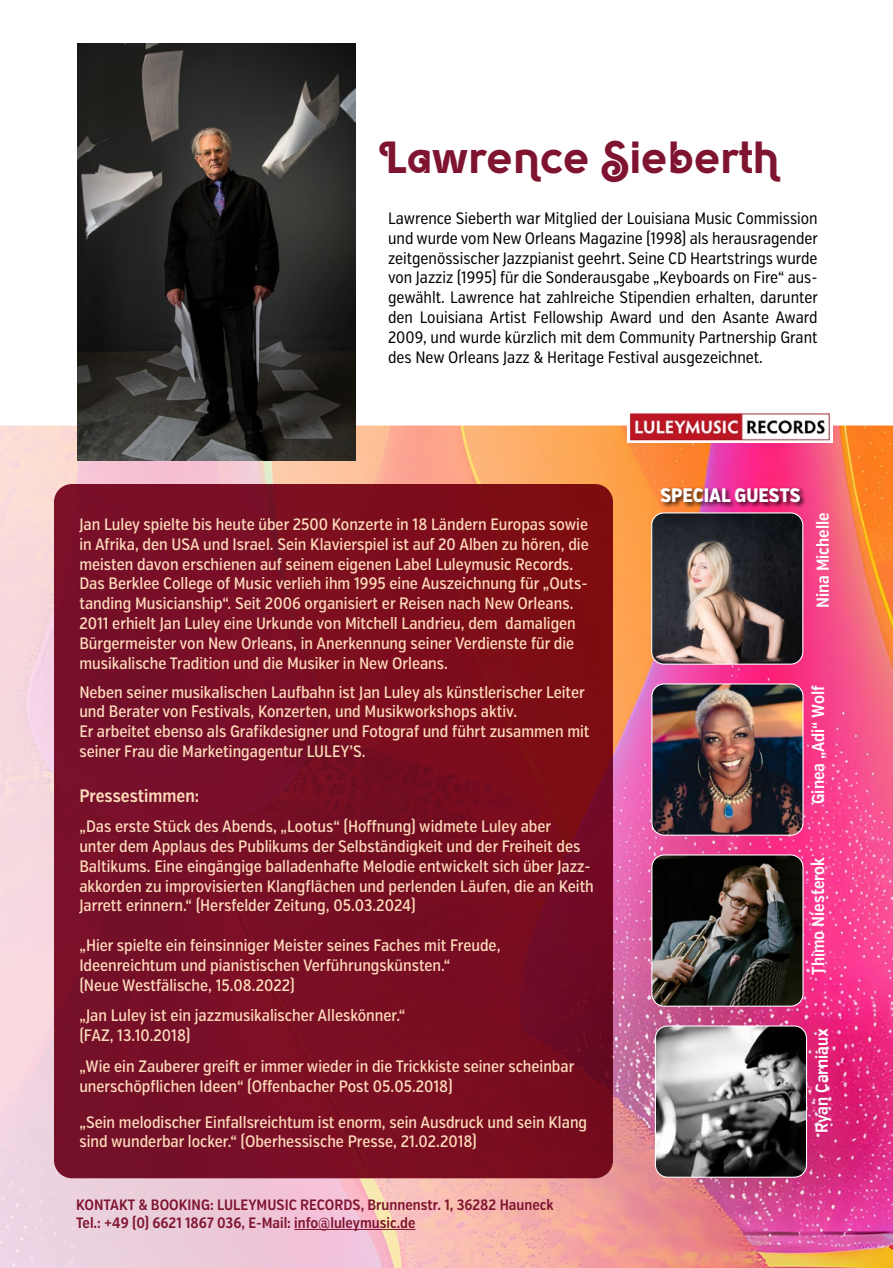
<style>
.page{position:relative;width:893px;height:1268px;background:#fff}
.page>*{position:absolute;margin:0;border:0;box-sizing:border-box;transform-origin:0 0}
.t1{font:45px "Solomon Black Deco";color:#7f1430}
.t2{font:800 19.5px "Verb Ex Cond";color:#fff}
.t3{font:600 18px "Verb Ex Cond";color:#fddbba}
.t4{font:600 17.25px "Verb Ex Cond";color:#fff}
.t5{font:500 16.5px/19.8px "Verb Ex Cond";color:#fddbba}
.t6{font:16.5px/19.8px "Verb Ex Cond";color:#000;text-align:justify}
.t7{font:600 15px/18px "Verb Ex Cond";color:#7f1430}
</style>
<div class="page">
<img style="left:0;top:425px;width:893px;height:842px">
<hr style="left:294px;top:1228px;width:121px;height:1px;background:#7f1430">
<img style="left:628px;top:412px;width:204px;height:31px">
<div style="left:54px;top:484px;width:559px;height:693px;background:linear-gradient(to right,#78102c,#790c19);border-radius:18px"></div>
<img style="left:652px;top:513px;width:151px;height:151px">
<div style="left:651px;top:512px;width:152px;height:152px;border:1px solid #fff;border-radius:12px"></div>
<img style="left:652px;top:683px;width:151px;height:152px">
<div style="left:651px;top:683px;width:152px;height:152px;border:1px solid #fff;border-radius:12px"></div>
<img style="left:652px;top:854px;width:151px;height:151px">
<div style="left:651px;top:854px;width:152px;height:152px;border:1px solid #fff;border-radius:12px"></div>
<div style="left:660px;top:486px;width:147px;height:23px;background:#000;opacity:.75"></div>
<img style="left:655px;top:1025px;width:151px;height:151px">
<div style="left:655px;top:1025px;width:152px;height:152px;border:1px solid #fff;border-radius:12px"></div>
<img style="left:77px;top:43px;width:278px;height:417px">
<h1 class="t1" style="left:379px;top:130px;width:402px">Lawrence Sieberth</h1>
<p class="t6" style="left:388px;top:209px;width:431px">Lawrence Sieberth war Mitglied der Louisiana Music Commission und wurde vom New Orleans Magazine (1998) als herausragender zeitgenössischer Jazzpianist geehrt. Seine CD Heartstrings wurde von Jazziz (1995) für die Sonderausgabe „Keyboards on Fire“ aus&shy;gewählt. Lawrence hat zahlreiche Stipendien erhalten, darunter den Louisiana Artist Fellowship Award und den Asante Award 2009, und wurde kürzlich mit dem Community Partnership Grant des New Orleans Jazz &amp; Heritage Festival ausgezeichnet.</p>
<p class="t5" style="left:79px;top:514px;width:511px">Jan Luley spielte bis heute über 2500 Konzerte in 18 Ländern Europas sowie in Afrika, den USA und Israel. Sein Klavierspiel ist auf 20 Alben zu hören, die meisten davon erschienen auf seinem eigenen Label Luleymusic Records.<br>Das Berklee College of Music verlieh ihm 1995 eine Auszeichnung für „Outs&shy;tanding Musicianship“. Seit 2006 organisiert er Reisen nach New Orleans.<br>2011 erhielt Jan Luley eine Urkunde von Mitchell Landrieu, dem damaligen Bürgermeister von New Orleans, in Anerkennung seiner Verdienste für die musikalische Tradition und die Musiker in New Orleans.</p>
<p class="t5" style="left:79px;top:682px;width:512px">Neben seiner musikalischen Laufbahn ist Jan Luley als künstlerischer Leiter und Berater von Festivals, Konzerten, und Musikworkshops aktiv.<br>Er arbeitet ebenso als Grafikdesigner und Fotograf und führt zusammen mit seiner Frau die Marketingagentur LULEY’S.</p>
<p class="t3" style="left:79px;top:784px;width:121px">Pressestimmen:</p>
<p class="t5" style="left:79px;top:816px;width:516px">„Das erste Stück des Abends, „Lootus“ (Hoffnung) widmete Luley aber<br>unter dem Applaus des Publikums der Selbständigkeit und der Freiheit des Baltikums. Eine eingängige balladenhafte Melodie entwickelt sich über Jazz&shy;akkorden zu improvisierten Klangflächen und perlenden Läufen, die an Keith Jarrett erinnern.“ (Hersfelder Zeitung, 05.03.2024)</p>
<p class="t5" style="left:79px;top:935px;width:423px">„Hier spielte ein feinsinniger Meister seines Faches mit Freude,<br>Ideenreichtum und pianistischen Verführungskünsten.“<br>(Neue Westfälische, 15.08.2022)</p>
<p class="t5" style="left:79px;top:1005px;width:328px">„Jan Luley ist ein jazzmusikalischer Alleskönner.“ (FAZ, 13.10.2018)</p>
<p class="t5" style="left:79px;top:1056px;width:496px">„Wie ein Zauberer greift er immer wieder in die Trickkiste seiner scheinbar unerschöpflichen Ideen“ (Offenbacher Post 05.05.2018)</p>
<p class="t5" style="left:79px;top:1112px;width:509px">„Sein melodischer Einfallsreichtum ist enorm, sein Ausdruck und sein Klang sind wunderbar locker.“ (Oberhessische Presse, 21.02.2018)</p>
<p class="t7" style="left:76px;top:1195px;width:479px">KONTAKT &amp; BOOKING: LULEYMUSIC RECORDS, Brunnenstr. 1, 36282 Hauneck<br>Tel.: +49 (0) 6621 1867 036, E-Mail: info@luleymusic.de</p>
<p class="t2" style="left:660px;top:483px;width:142px">SPECIAL GUESTS</p>
<p class="t4" style="left:813px;top:607px;width:97px;rotate:-90deg">Nina Michelle</p>
<p class="t4" style="left:808px;top:803px;width:120px;rotate:-90deg">Ginea „Adi“ Wolf</p>
<p class="t4" style="left:808px;top:974px;width:119px;rotate:-90deg">Thimo Niesterok</p>
<p class="t4" style="left:811px;top:1132px;width:106px;rotate:-90deg">Ryan Carniaux</p>
</div>
